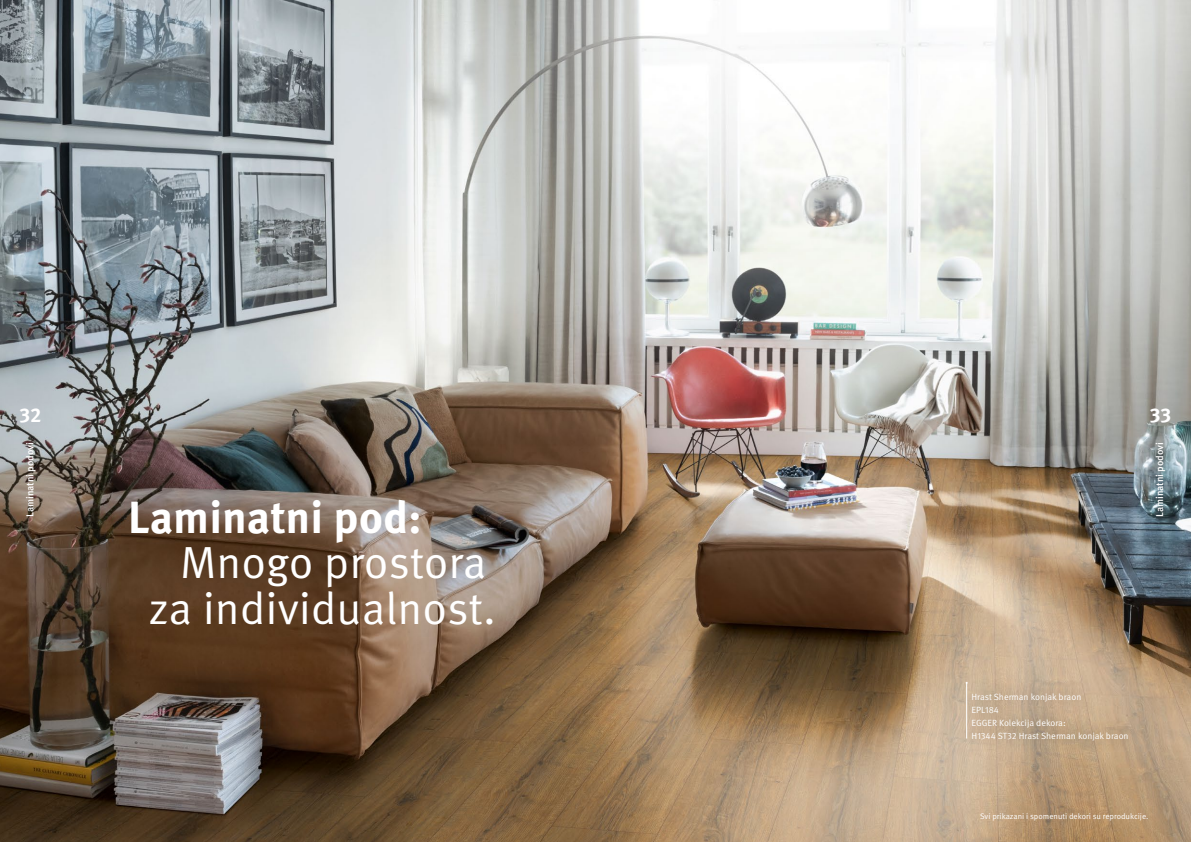
<style>
.page{position:relative;width:1191px;height:842px;background:#fff}
.page>*{position:absolute;margin:0;border:0;box-sizing:border-box;transform-origin:0 0}
.t1{font:45px/45.5px "Meta Pro";color:#fff;text-align:center}
.t2{font:700 45px "Meta Pro";color:#fff}
.t3{font:700 20px "Meta Pro";color:#fff}
.t4{font:500 10px "Meta Pro";color:#fff}
.t5{font:9px/13px "Meta Pro";color:#fff}
.t6{font:8px "Meta Pro";color:#fff}
</style>
<div class="page">
<img style="left:0;top:0;width:1191px;height:842px">
<div style="left:957px;top:679px;width:185px;height:75px;background:#000;opacity:.5"></div>
<hr style="left:966px;top:683px;width:1px;height:55px;background:#fff">
<h2 class="t3" style="left:19px;top:400px;width:24px">32</h2>
<h2 class="t3" style="left:1149px;top:400px;width:23px">33</h2>
<p class="t4" style="left:24px;top:517px;width:77px;rotate:-90deg">Laminatni podovi</p>
<h1 class="t2" style="left:128px;top:482px;width:295px">Laminatni pod:</h1>
<h1 class="t1" style="left:149px;top:541px;width:349px">Mnogo prostora za individualnost.</h1>
<p class="t4" style="left:1153px;top:517px;width:77px;rotate:-90deg">Laminatni podovi</p>
<p class="t5" style="left:971px;top:690px;width:159px">Hrast Sherman konjak braon<br>EPL184<br>EGGER Kolekcija dekora:<br>H1344 ST32 Hrast Sherman konjak braon</p>
<p class="t6" style="left:980px;top:811px;width:170px">Svi prikazani i spomenuti dekori su reprodukcije.</p>
</div>
